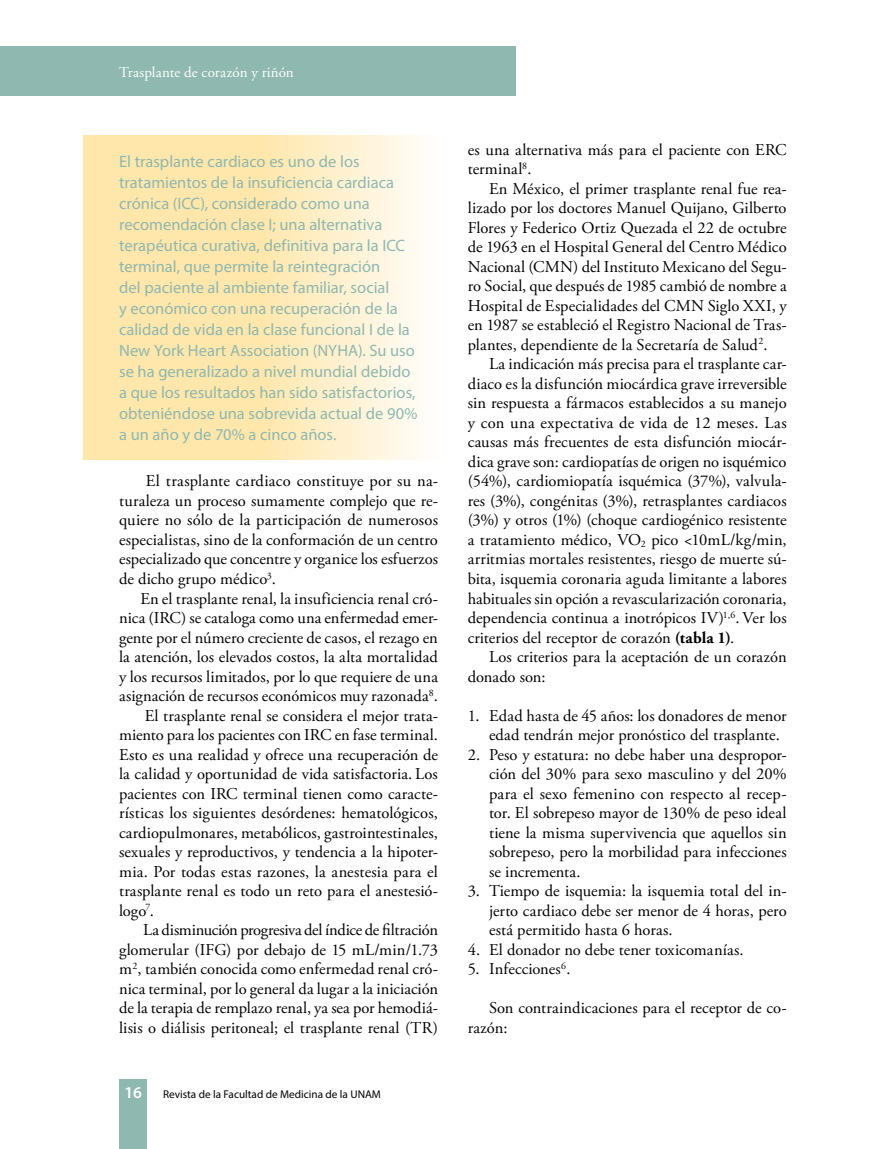
<style>
.page{position:relative;width:893px;height:1149px;background:#fff}
.page>*{position:absolute;margin:0;border:0;box-sizing:border-box;transform-origin:0 0}
.t1{font:16.5px/19.5px "Adobe Garamond Pro";color:#000;text-align:justify}
.t2{font:16.5px/21px "Myriad Pro";color:#8eb8b0}
.t3{font:16.5px "Adobe Garamond Pro";letter-spacing:-.025em;color:#000}
.t4{font:600 16.5px "Myriad Pro";color:#fff}
.t5{font:15px "Adobe Garamond Pro";letter-spacing:-.005em;color:#fff}
.t6{font:11.25px "Myriad Pro";color:#000}
.s1{font-weight:700}
</style>
<div class="page">
<div style="left:119px;top:1079px;width:28px;height:69px;background:#8eb8b0"></div>
<div style="left:0;top:47px;width:516px;height:49px;background:#8eb8b0"></div>
<svg style="left:83px;top:135px;width:337px;height:324px;background:#ffebbc"></svg>
<p class="t5" style="left:119px;top:63px;width:176px">Trasplante de corazón y riñón</p>
<p class="t2" style="left:119px;top:150px;width:300px">El trasplante cardiaco es uno de los tratamientos de la insuficiencia cardiaca crónica (ICC), considerado como una recomendación clase I; una alternativa terapéutica curativa, definitiva para la ICC terminal, que permite la reintegración<br>del paciente al ambiente familiar, social<br>y económico con una recuperación de la calidad de vida en la clase funcional I de la New York Heart Association (NYHA). Su uso se ha generalizado a nivel mundial debido a que los resultados han sido satisfactorios, obteniéndose una sobrevida actual de 90% a un año y de 70% a cinco años.</p>
<p class="t1" style="left:119px;top:472px;width:320px;text-indent:27px">El trasplante cardiaco constituye por su na&shy;turaleza un proceso sumamente complejo que re&shy;quiere no sólo de la participación de numerosos especialistas, sino de la conformación de un centro especializado que concentre y organice los esfuerzos de dicho grupo médico<sup>3</sup>.</p>
<p class="t1" style="left:140px;top:589px;width:299px">En el trasplante renal, la insuficiencia renal cró-</p>
<p class="t1" style="left:119px;top:608px;width:320px">nica (IRC) se cataloga como una enfermedad emer-</p>
<p class="t1" style="left:119px;top:628px;width:320px">gente por el número creciente de casos, el rezago en</p>
<p class="t1" style="left:119px;top:647px;width:320px">la atención, los elevados costos, la alta mortalidad</p>
<p class="t1" style="left:119px;top:667px;width:321px">y los recursos limitados, por lo que requiere de una</p>
<p class="t1" style="left:119px;top:686px;width:320px">asignación de recursos económicos muy razonada<sup>8</sup>.</p>
<p class="t1" style="left:145px;top:706px;width:295px">El trasplante renal se considera el mejor trata-</p>
<p class="t1" style="left:119px;top:725px;width:320px">miento para los pacientes con IRC en fase terminal.</p>
<p class="t1" style="left:119px;top:745px;width:320px">Esto es una realidad y ofrece una recuperación de</p>
<p class="t1" style="left:119px;top:764px;width:320px">la calidad y oportunidad de vida satisfactoria. Los</p>
<p class="t1" style="left:119px;top:784px;width:320px">pacientes con IRC terminal tienen como caracte-</p>
<p class="t1" style="left:119px;top:803px;width:320px">rísticas los siguientes desórdenes: hematológicos,</p>
<p class="t1" style="left:119px;top:823px;width:320px">cardiopulmonares, metabólicos, gastrointestinales,</p>
<p class="t1" style="left:119px;top:842px;width:320px">sexuales y reproductivos, y tendencia a la hipoter-</p>
<p class="t1" style="left:119px;top:862px;width:320px">mia. Por todas estas razones, la anestesia para el</p>
<p class="t1" style="left:119px;top:881px;width:320px">trasplante renal es todo un reto para el anestesió-</p>
<p class="t1" style="left:119px;top:901px;width:36px">logo<sup>7</sup>.</p>
<p class="t3" style="left:143px;top:919px;width:296px">La disminución progresiva del índice de filtración</p>
<p class="t1" style="left:119px;top:940px;width:320px">glomerular (IFG) por debajo de 15 mL/min/1.73</p>
<p class="t1" style="left:119px;top:959px;width:320px">m<sup>2</sup>, también conocida como enfermedad renal cró-</p>
<p class="t1" style="left:119px;top:979px;width:320px">nica terminal, por lo general da lugar a la iniciación</p>
<p class="t1" style="left:119px;top:998px;width:320px">de la terapia de remplazo renal, ya sea por hemodiá-</p>
<p class="t1" style="left:119px;top:1018px;width:320px">lisis o diálisis peritoneal; el trasplante renal (TR)</p>
<p class="t4" style="left:124px;top:1081px;width:19px">16</p>
<p class="t6" style="left:163px;top:1086px;width:219px">Revista de la Facultad de Medicina de la UNAM</p>
<p class="t1" style="left:468px;top:140px;width:320px">es una alternativa más para el paciente con ERC terminal<sup>8</sup>.</p>
<p class="t1" style="left:468px;top:179px;width:321px;text-indent:21px">En México, el primer trasplante renal fue rea&shy;lizado por los doctores Manuel Quijano, Gilberto Flores y Federico Ortiz Quezada el 22 de octubre de 1963 en el Hospital General del Centro Médico Nacional (CMN) del Instituto Mexicano del Segu&shy;ro Social, que después de 1985 cambió de nombre a Hospital de Especialidades del CMN Siglo XXI, y en 1987 se estableció el Registro Nacional de Tras&shy;plantes, dependiente de la Secretaría de Salud<sup>2</sup>.</p>
<p class="t1" style="left:468px;top:355px;width:320px;text-indent:21px">La indicación más precisa para el trasplante car&shy;diaco es la disfunción miocárdica grave irreversible sin respuesta a fármacos establecidos a su manejo y con una expectativa de vida de 12 meses. Las causas más frecuentes de esta disfunción miocár&shy;dica grave son: cardiopatías de origen no isquémico (54%), cardiomiopatía isquémica (37%), valvula&shy;res (3%), congénitas (3%), retrasplantes cardiacos (3%) y otros (1%) (choque cardiogénico resistente a tratamiento médico, VO<sub>2</sub> pico &lt;10mL/kg/min, arritmias mortales resistentes, riesgo de muerte sú&shy;bita, isquemia coronaria aguda limitante a labores habituales sin opción a revascularización coronaria, dependencia continua a inotrópicos IV)<sup>1,6</sup>. Ver los criterios del receptor de corazón <span class="s1">(tabla 1)</span>.</p>
<p class="t1" style="left:468px;top:647px;width:320px;text-indent:21px">Los criterios para la aceptación de un corazón donado son:</p>
<p class="t1" style="left:489px;top:706px;width:299px;text-indent:-21px">1. Edad hasta de 45 años: los donadores de menor edad tendrán mejor pronóstico del trasplante.</p>
<p class="t1" style="left:489px;top:745px;width:299px;text-indent:-21px">2. Peso y estatura: no debe haber una despropor&shy;ción del 30% para sexo masculino y del 20% para el sexo femenino con respecto al recep&shy;tor. El sobrepeso mayor de 130% de peso ideal tiene la misma supervivencia que aquellos sin sobrepeso, pero la morbilidad para infecciones se incrementa.</p>
<p class="t1" style="left:489px;top:881px;width:299px;text-indent:-21px">3. Tiempo de isquemia: la isquemia total del in&shy;jerto cardiaco debe ser menor de 4 horas, pero está permitido hasta 6 horas.</p>
<p class="t1" style="left:468px;top:940px;width:277px">4. El donador no debe tener toxicomanías.</p>
<p class="t1" style="left:468px;top:959px;width:104px">5. Infecciones<sup>6</sup>.</p>
<p class="t1" style="left:468px;top:998px;width:320px;text-indent:21px">Son contraindicaciones para el receptor de co&shy;razón:</p>
</div>
